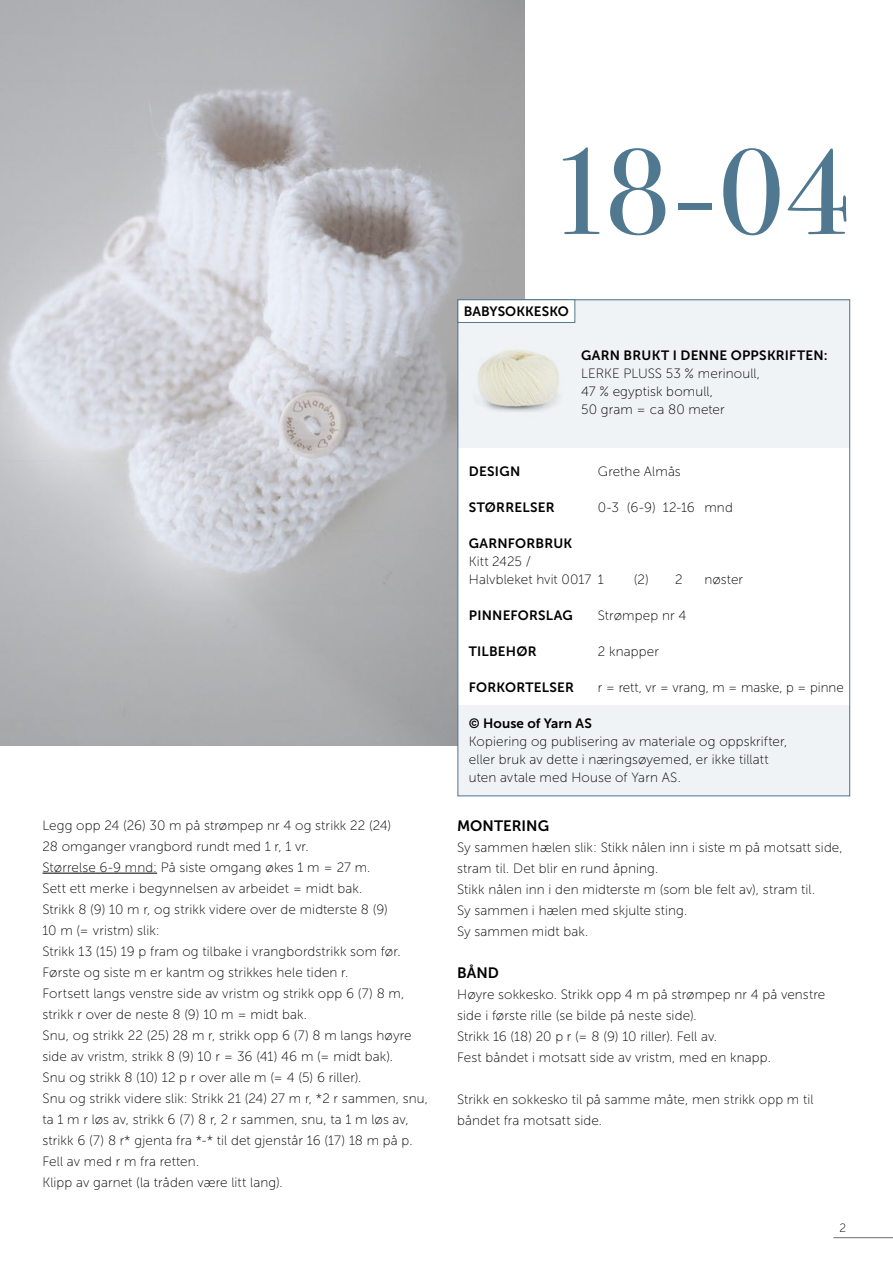
<style>
.page{position:relative;width:893px;height:1263px;background:#fff}
.page>*{position:absolute;margin:0;border:0;box-sizing:border-box;transform-origin:0 0}
.t1{font:121.5px "Bodoni Svty Two ITCTT";color:#517891}
.INNHOLD-_Opps{font:15px "Museo Sans 700";color:#000}
.INNHOLD-_Opps-2{font:13.5px/21px "Museo Sans 100";letter-spacing:.01em;color:#000}
.INNHOLD{font:13.5px "Museo Sans 100";letter-spacing:.01em;color:#000}
.INNHOLD-2{font:13.5px "Museo Sans 700";letter-spacing:.015em;color:#000}
.INNHOLD-_Opps-3{font:13.5px "Museo Sans 700";color:#000}
.t2{font:12px "Museo Sans 100";color:#000}
</style>
<div class="page">
<hr style="left:833px;top:1237px;width:60px;height:1px;background:#6d6e71">
<img style="left:0;top:0;width:524px;height:746px">
<div style="left:458px;top:300px;width:392px;height:496px;background:#fff"></div>
<div style="left:458px;top:299px;width:392px;height:149px;background:#eff3f6"></div>
<div style="left:458px;top:300px;width:117px;height:22px;background:#fff"></div>
<div style="left:457px;top:299px;width:118px;height:24px;border:1px solid #517891"></div>
<img style="left:477px;top:349px;width:83px;height:63px">
<div style="left:458px;top:705px;width:392px;height:91px;background:#eff3f6"></div>
<hr style="left:43px;top:873px;width:114px;height:1px;background:#000">
<p class="INNHOLD-_Opps-2" style="left:43px;top:815px;width:350px">Legg opp 24 (26) 30 m på strømpep nr 4 og strikk 22 (24)<br>28 omganger vrangbord rundt med 1 r, 1 vr.</p>
<p class="INNHOLD-_Opps-2" style="left:43px;top:857px;width:329px">Størrelse 6-9 mnd: På siste omgang økes 1 m = 27 m.</p>
<p class="INNHOLD-_Opps-2" style="left:43px;top:878px;width:321px">Sett ett merke i begynnelsen av arbeidet = midt bak.</p>
<p class="INNHOLD-_Opps-2" style="left:43px;top:899px;width:347px">Strikk 8 (9) 10 m r, og strikk videre over de midterste 8 (9)<br>10 m (= vristm) slik:</p>
<p class="INNHOLD-_Opps-2" style="left:43px;top:941px;width:360px">Strikk 13 (15) 19 p fram og tilbake i vrangbordstrikk som før.<br>Første og siste m er kantm og strikkes hele tiden r.</p>
<p class="INNHOLD-_Opps-2" style="left:43px;top:983px;width:363px">Fortsett langs venstre side av vristm og strikk opp 6 (7) 8 m, strikk r over de neste 8 (9) 10 m = midt bak.</p>
<p class="INNHOLD-_Opps-2" style="left:43px;top:1025px;width:371px">Snu, og strikk 22 (25) 28 m r, strikk opp 6 (7) 8 m langs høyre side av vristm, strikk 8 (9) 10 r = 36 (41) 46 m (= midt bak).</p>
<p class="INNHOLD-_Opps-2" style="left:43px;top:1067px;width:320px">Snu og strikk 8 (10) 12 p r over alle m (= 4 (5) 6 riller).</p>
<p class="INNHOLD-_Opps-2" style="left:43px;top:1088px;width:387px">Snu og strikk videre slik: Strikk 21 (24) 27 m r, *2 r sammen, snu, ta 1 m r løs av, strikk 6 (7) 8 r, 2 r sammen, snu, ta 1 m løs av, strikk 6 (7) 8 r* gjenta fra *-* til det gjenstår 16 (17) 18 m på p.</p>
<p class="INNHOLD-_Opps-2" style="left:43px;top:1151px;width:158px">Fell av med r m fra retten.</p>
<p class="INNHOLD-_Opps-2" style="left:43px;top:1172px;width:242px">Klipp av garnet (la tråden være litt lang).</p>
<p class="t1" style="left:548px;top:93px;width:303px">18-04</p>
<p class="INNHOLD-_Opps-3" style="left:464px;top:304px;width:107px">BABYSOKKESKO</p>
<p class="INNHOLD-2" style="left:581px;top:348px;width:248px">GARN BRUKT I DENNE OPPSKRIFTEN:</p>
<p class="INNHOLD" style="left:581px;top:366px;width:180px">LERKE PLUSS 53 % merinoull,</p>
<p class="INNHOLD" style="left:581px;top:384px;width:133px">47 % egyptisk bomull,</p>
<p class="INNHOLD" style="left:581px;top:402px;width:145px">50 gram = ca 80 meter</p>
<p class="INNHOLD-2" style="left:469px;top:464px;width:53px">DESIGN</p>
<p class="INNHOLD" style="left:598px;top:464px;width:84px">Grethe Almås</p>
<p class="INNHOLD-2" style="left:469px;top:500px;width:87px">STØRRELSER</p>
<p class="INNHOLD" style="left:598px;top:500px;width:136px">0-3 (6-9) 12-16 mnd</p>
<p class="INNHOLD-2" style="left:469px;top:536px;width:105px">GARNFORBRUK</p>
<p class="INNHOLD" style="left:469px;top:554px;width:64px">Kitt 2425 /</p>
<p class="INNHOLD" style="left:469px;top:572px;width:136px">Halvbleket hvit 0017 1</p>
<p class="INNHOLD" style="left:634px;top:572px;width:50px">(2) 2</p>
<p class="INNHOLD" style="left:704px;top:572px;width:40px">nøster</p>
<p class="INNHOLD-2" style="left:469px;top:608px;width:105px">PINNEFORSLAG</p>
<p class="INNHOLD" style="left:598px;top:608px;width:90px">Strømpep nr 4</p>
<p class="INNHOLD-2" style="left:469px;top:644px;width:69px">TILBEHØR</p>
<p class="INNHOLD" style="left:598px;top:644px;width:63px">2 knapper</p>
<p class="INNHOLD-2" style="left:469px;top:680px;width:107px">FORKORTELSER</p>
<p class="INNHOLD" style="left:598px;top:680px;width:247px">r = rett, vr = vrang, m = maske, p = pinne</p>
<p class="INNHOLD-2" style="left:469px;top:716px;width:124px">© House of Yarn AS</p>
<p class="INNHOLD" style="left:469px;top:734px;width:320px">Kopiering og publisering av materiale og oppskrifter,</p>
<p class="INNHOLD" style="left:469px;top:752px;width:301px">eller bruk av dette i næringsøyemed, er ikke tillatt</p>
<p class="INNHOLD" style="left:469px;top:770px;width:214px">uten avtale med House of Yarn AS.</p>
<p class="INNHOLD-_Opps" style="left:457px;top:817px;width:93px">MONTERING</p>
<p class="INNHOLD-_Opps-2" style="left:457px;top:837px;width:387px">Sy sammen hælen slik: Stikk nålen inn i siste m på motsatt side, stram til. Det blir en rund åpning.</p>
<p class="INNHOLD-_Opps-2" style="left:457px;top:879px;width:360px">Stikk nålen inn i den midterste m (som ble felt av), stram til.</p>
<p class="INNHOLD-_Opps-2" style="left:457px;top:900px;width:232px">Sy sammen i hælen med skjulte sting.</p>
<p class="INNHOLD-_Opps-2" style="left:457px;top:921px;width:133px">Sy sammen midt bak.</p>
<p class="INNHOLD-_Opps" style="left:457px;top:964px;width:43px">BÅND</p>
<p class="INNHOLD-_Opps-2" style="left:457px;top:984px;width:370px">Høyre sokkesko. Strikk opp 4 m på strømpep nr 4 på venstre side i første rille (se bilde på neste side).</p>
<p class="INNHOLD-_Opps-2" style="left:457px;top:1026px;width:261px">Strikk 16 (18) 20 p r (= 8 (9) 10 riller). Fell av.</p>
<p class="INNHOLD-_Opps-2" style="left:457px;top:1047px;width:315px">Fest båndet i motsatt side av vristm, med en knapp.</p>
<p class="INNHOLD-_Opps-2" style="left:457px;top:1089px;width:358px">Strikk en sokkesko til på samme måte, men strikk opp m til båndet fra motsatt side.</p>
<p class="t2" style="left:839px;top:1221px;width:8px">2</p>
</div>
